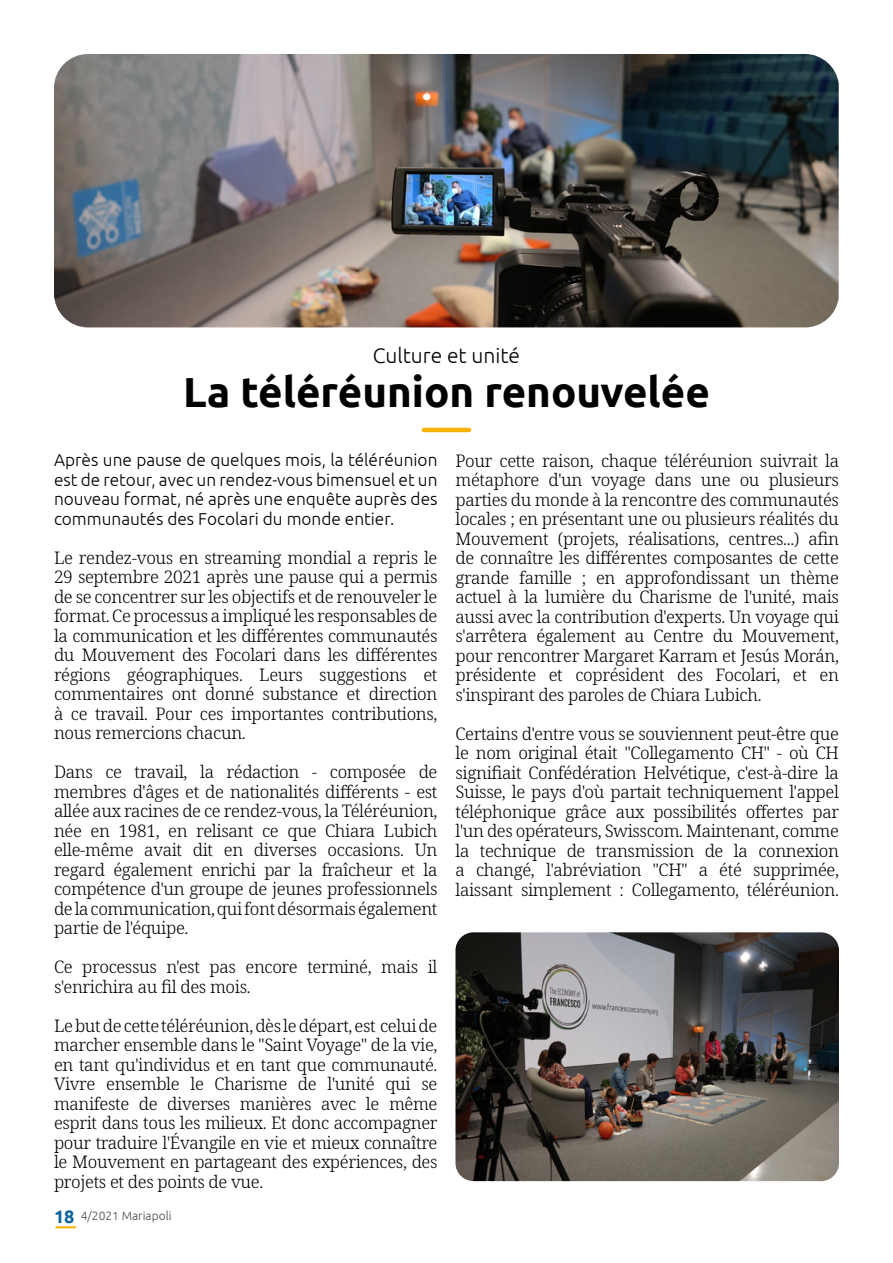
<style>
.page{position:relative;width:893px;height:1263px;background:#fff}
.page>*{position:absolute;margin:0;border:0;box-sizing:border-box;transform-origin:0 0}
.t1{font:700 42px "Ubuntu";color:#000}
.t2{font:300 21px "Ubuntu";color:#000}
.t3{font:300 17.25px/19.5px "Noto Serif";letter-spacing:-.02em;color:#000;text-align:justify}
.t4{font:300 17.25px/19.5px "Ubuntu";color:#000;text-align:justify}
.t5{font:300 12px "Ubuntu";color:#4a4a49}
.s1{font-weight:700;font-size:18px;color:#07649e}
</style>
<div class="page">
<hr style="left:55px;top:1226px;width:21px;height:2px;background:#f9b104">
<hr style="left:424px;top:428px;width:45px;height:4px;background:#f9b104">
<img style="left:54px;top:54px;width:785px;height:273px">
<img style="left:455px;top:932px;width:384px;height:249px">
<p class="t2" style="left:373px;top:342px;width:149px">Culture et unité</p>
<h1 class="t1" style="left:183px;top:367px;width:528px">La téléréunion renouvelée</h1>
<p class="t4" style="left:54px;top:450px;width:385px">Après une pause de quelques mois, la téléréunion est de retour, avec un rendez-vous bimensuel et un nouveau format, né après une enquête auprès des communautés des Focolari du monde entier.</p>
<p class="t3" style="left:54px;top:548px;width:385px">Le rendez-vous en streaming mondial a repris le 29 septembre 2021 après une pause qui a permis de se concentrer sur les objectifs et de renouveler le format. Ce processus a impliqué les responsables de la communication et les différentes communautés du Mouvement des Focolari dans les différentes régions géographiques. Leurs suggestions et commentaires ont donné substance et direction à ce travail. Pour ces importantes contributions, nous remercions chacun.</p>
<p class="t3" style="left:54px;top:763px;width:385px">Dans ce travail, la rédaction - composée de membres d'âges et de nationalités différents - est allée aux racines de ce rendez-vous, la Téléréunion, née en 1981, en relisant ce que Chiara Lubich elle-même avait dit en diverses occasions. Un regard également enrichi par la fraîcheur et la compétence d'un groupe de jeunes professionnels de la communication, qui font désormais également partie de l'équipe.</p>
<p class="t3" style="left:54px;top:958px;width:385px">Ce processus n'est pas encore terminé, mais il s'enrichira au fil des mois.</p>
<p class="t3" style="left:54px;top:1016px;width:385px">Le but de cette téléréunion, dès le départ, est celui de marcher ensemble dans le "Saint Voyage" de la vie, en tant qu'individus et en tant que communauté.<br>Vivre ensemble le Charisme de l'unité qui se manifeste de diverses manières avec le même esprit dans tous les milieux. Et donc accompagner pour traduire l'Évangile en vie et mieux connaître le Mouvement en partageant des expériences, des projets et des points de vue.</p>
<p class="t5" style="left:54px;top:1209px;width:119px"><span class="s1">18</span> 4/2021 Mariapoli</p>
<p class="t3" style="left:455px;top:451px;width:385px">Pour cette raison, chaque téléréunion suivrait la métaphore d'un voyage dans une ou plusieurs parties du monde à la rencontre des communautés locales ; en présentant une ou plusieurs réalités du Mouvement (projets, réalisations, centres...) afin de connaître les différentes composantes de cette grande famille ; en approfondissant un thème actuel à la lumière du Charisme de l'unité, mais aussi avec la contribution d'experts. Un voyage qui s'arrêtera également au Centre du Mouvement, pour rencontrer Margaret Karram et Jesús Morán, présidente et coprésident des Focolari, et en s'inspirant des paroles de Chiara Lubich.</p>
<p class="t3" style="left:455px;top:724px;width:385px">Certains d'entre vous se souviennent peut-être que le nom original était "Collegamento CH" - où CH signifiait Confédération Helvétique, c'est-à-dire la Suisse, le pays d'où partait techniquement l'appel téléphonique grâce aux possibilités offertes par l'un des opérateurs, Swisscom. Maintenant, comme la technique de transmission de la connexion a changé, l'abréviation "CH" a été supprimée, laissant simplement : Collegamento, téléréunion.</p>
</div>
